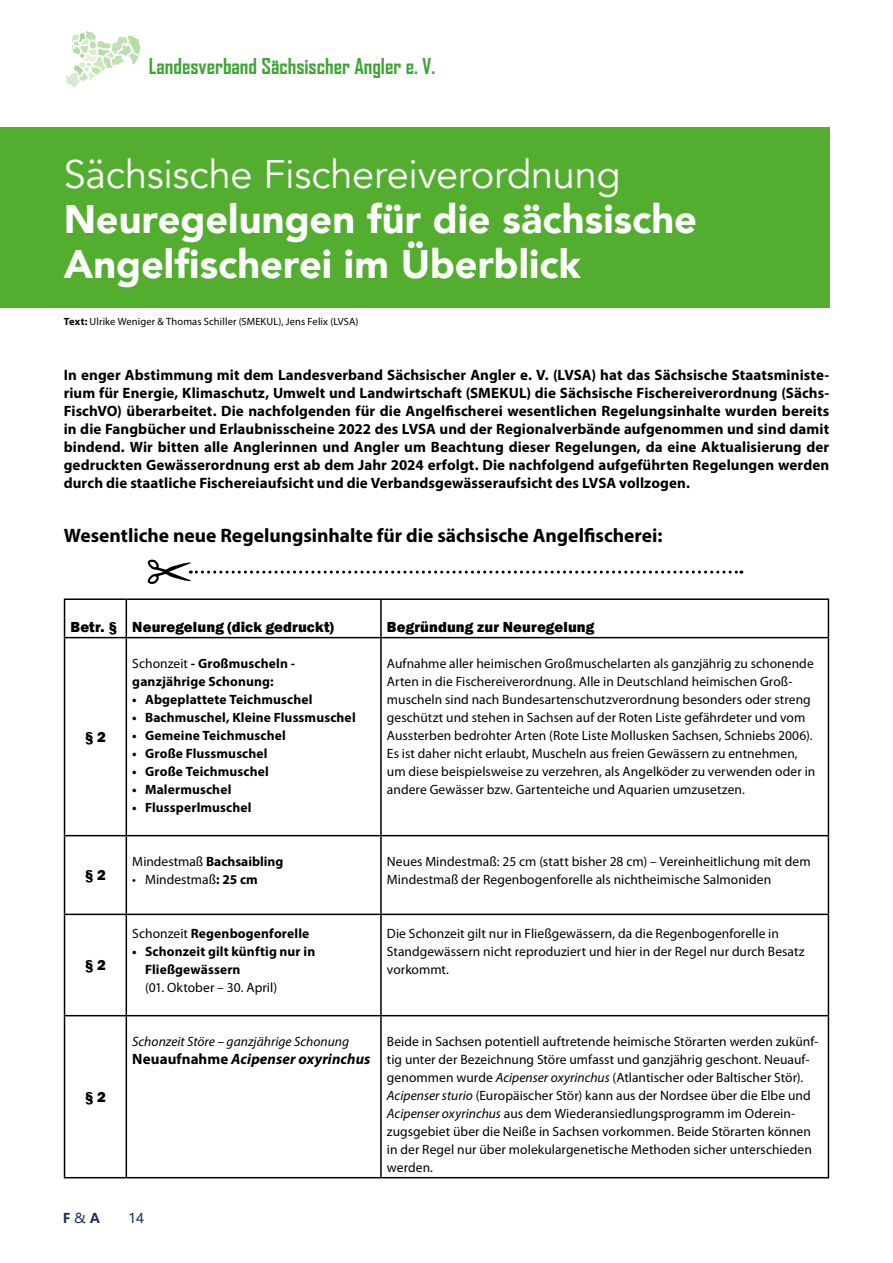
<style>
.page{position:relative;width:893px;height:1263px;background:#fff}
.page>*{position:absolute;margin:0;border:0;box-sizing:border-box;transform-origin:0 0}
.t1{font:900 39.75px/45px "Avenir LT Com";color:#fff}
.t2{font:39.75px "Avenir LT Com";letter-spacing:-.01em;color:#fff}
.t3{font:700 21px "Agency FB";color:#3da534}
.t4{font:700 19.5px "Myriad Pro";color:#000}
.t5{font:700 15px/18px "Myriad Pro";letter-spacing:.005em;color:#000;text-align:justify}
.t6{font:800 15px "Franklin Gothic";letter-spacing:.01em;color:#000}
.t7{font:italic 700 15px "Myriad Pro";letter-spacing:.01em;color:#000}
.t8{font:13.5px/18px "Myriad Pro";letter-spacing:.005em;color:#000}
.t9{font:700 13.5px/18px "Myriad Pro";letter-spacing:.01em;color:#000}
.t10{font:italic 13.5px "Myriad Pro";color:#000}
.t11{font:700 13.5px "Microsoft Ya Hei";color:#1c2e57}
.t12{font:13.5px "Microsoft Ya Hei";color:#1c2e57}
.t13{font:10.5px "Myriad Pro";letter-spacing:.01em;color:#000}
.s1{font-weight:700}
.s2{font-weight:400}
.s3{font-style:normal}
.s4{font-style:italic}
</style>
<div class="page">
<svg style="left:65px;top:31px;width:76px;height:58px"></svg>
<div style="left:0;top:128px;width:829px;height:180px;background:#53ae30"></div>
<hr style="left:64px;top:598px;width:62px;height:2px;background:#000">
<hr style="left:64px;top:600px;width:1px;height:37px;background:#000">
<hr style="left:126px;top:598px;width:255px;height:2px;background:#000">
<hr style="left:126px;top:600px;width:1px;height:37px;background:#000">
<hr style="left:381px;top:598px;width:448px;height:2px;background:#000">
<hr style="left:380px;top:600px;width:2px;height:37px;background:#000">
<hr style="left:828px;top:600px;width:1px;height:37px;background:#000">
<hr style="left:64px;top:637px;width:62px;height:1px;background:#000">
<hr style="left:64px;top:638px;width:1px;height:197px;background:#000">
<hr style="left:126px;top:637px;width:255px;height:1px;background:#000">
<hr style="left:126px;top:638px;width:1px;height:197px;background:#000">
<hr style="left:381px;top:637px;width:448px;height:1px;background:#000">
<hr style="left:380px;top:638px;width:2px;height:197px;background:#000">
<hr style="left:828px;top:638px;width:1px;height:197px;background:#000">
<hr style="left:64px;top:835px;width:62px;height:1px;background:#000">
<hr style="left:64px;top:836px;width:1px;height:77px;background:#000">
<hr style="left:126px;top:835px;width:255px;height:1px;background:#000">
<hr style="left:126px;top:836px;width:1px;height:77px;background:#000">
<hr style="left:381px;top:835px;width:448px;height:1px;background:#000">
<hr style="left:380px;top:836px;width:2px;height:77px;background:#000">
<hr style="left:828px;top:836px;width:1px;height:77px;background:#000">
<hr style="left:64px;top:913px;width:62px;height:2px;background:#000">
<hr style="left:64px;top:915px;width:1px;height:100px;background:#000">
<hr style="left:126px;top:913px;width:255px;height:2px;background:#000">
<hr style="left:126px;top:915px;width:1px;height:100px;background:#000">
<hr style="left:381px;top:913px;width:448px;height:2px;background:#000">
<hr style="left:380px;top:915px;width:2px;height:100px;background:#000">
<hr style="left:828px;top:915px;width:1px;height:100px;background:#000">
<hr style="left:64px;top:1015px;width:62px;height:1px;background:#000">
<hr style="left:64px;top:1016px;width:1px;height:161px;background:#000">
<hr style="left:126px;top:1015px;width:255px;height:1px;background:#000">
<hr style="left:126px;top:1016px;width:1px;height:161px;background:#000">
<hr style="left:381px;top:1015px;width:448px;height:1px;background:#000">
<hr style="left:380px;top:1016px;width:2px;height:161px;background:#000">
<hr style="left:828px;top:1016px;width:1px;height:161px;background:#000">
<hr style="left:64px;top:1177px;width:62px;height:1px;background:#000">
<hr style="left:126px;top:1177px;width:255px;height:1px;background:#000">
<hr style="left:381px;top:1177px;width:448px;height:1px;background:#000">
<svg style="left:147px;top:559px;width:595px;height:25px"></svg>
<h2 class="t3" style="left:149px;top:53px;width:288px">Landesverband Sächsischer Angler e. V.</h2>
<h1 class="t2" style="left:64px;top:150px;width:558px">Sächsische Fischereiverordnung</h1>
<h1 class="t1" style="left:64px;top:196px;width:635px">Neuregelungen für die sächsische<br>Angelfischerei im Überblick</h1>
<p class="t13" style="left:64px;top:316px;width:296px"><span class="s1">Text:</span> Ulrike Weniger &amp; Thomas Schiller (SMEKUL), Jens Felix (LVSA)</p>
<p class="t5" style="left:64px;top:365px;width:767px">In enger Abstimmung mit dem Landesverband Sächsischer Angler e. V. (LVSA) hat das Sächsische Staatsministe&shy;rium für Energie, Klimaschutz, Umwelt und Landwirtschaft (SMEKUL) die Sächsische Fischereiverordnung (Sächs-FischVO) überarbeitet. Die nachfolgenden für die Angelfischerei wesentlichen Regelungsinhalte wurden bereits in die Fangbücher und Erlaubnisscheine 2022 des LVSA und der Regionalverbände aufgenommen und sind damit bindend. Wir bitten alle Anglerinnen und Angler um Beachtung dieser Regelungen, da eine Aktualisierung der gedruckten Gewässerordnung erst ab dem Jahr 2024 erfolgt. Die nachfolgend aufgeführten Regelungen werden durch die staatliche Fischereiaufsicht und die Verbandsgewässeraufsicht des LVSA vollzogen.</p>
<h3 class="t4" style="left:64px;top:522px;width:600px">Wesentliche neue Regelungsinhalte für die sächsische Angelfischerei:</h3>
<p class="t6" style="left:71px;top:617px;width:265px">Betr. § Neuregelung (dick gedruckt)</p>
<p class="t6" style="left:387px;top:617px;width:209px">Begründung zur Neuregelung</p>
<p class="t6" style="left:85px;top:727px;width:23px">§ 2</p>
<p class="t9" style="left:132px;top:654px;width:164px"><span class="s2">Schonzeit</span> - Großmuscheln - ganzjährige Schonung:</p>
<p class="t9" style="left:132px;top:690px;width:182px">• Abgeplattete Teichmuschel</p>
<p class="t9" style="left:132px;top:708px;width:225px">• Bachmuschel, Kleine Flussmuschel</p>
<p class="t9" style="left:132px;top:726px;width:155px">• Gemeine Teichmuschel</p>
<p class="t9" style="left:132px;top:744px;width:137px">• Große Flussmuschel</p>
<p class="t9" style="left:132px;top:762px;width:138px">• Große Teichmuschel</p>
<p class="t9" style="left:132px;top:780px;width:101px">• Malermuschel</p>
<p class="t9" style="left:132px;top:798px;width:121px">• Flussperlmuschel</p>
<p class="t8" style="left:387px;top:654px;width:430px">Aufnahme aller heimischen Großmuschelarten als ganzjährig zu schonende Arten in die Fischereiverordnung. Alle in Deutschland heimischen Groß&shy;muscheln sind nach Bundesartenschutzverordnung besonders oder streng geschützt und stehen in Sachsen auf der Roten Liste gefährdeter und vom Aussterben bedrohter Arten (Rote Liste Mollusken Sachsen, Schniebs 2006).<br>Es ist daher nicht erlaubt, Muscheln aus freien Gewässern zu entnehmen, um diese beispielsweise zu verzehren, als Angelköder zu verwenden oder in andere Gewässer bzw. Gartenteiche und Aquarien umzusetzen.</p>
<p class="t6" style="left:85px;top:865px;width:23px">§ 2</p>
<p class="t6" style="left:85px;top:955px;width:23px">§ 2</p>
<p class="t9" style="left:132px;top:852px;width:153px"><span class="s2">Mindestmaß</span> Bachsaibling</p>
<p class="t8" style="left:132px;top:870px;width:127px">• Mindestmaß<span class="s1">: 25 cm</span></p>
<p class="t9" style="left:132px;top:924px;width:179px"><span class="s2">Schonzeit</span> Regenbogenforelle</p>
<p class="t9" style="left:145px;top:942px;width:172px;text-indent:-13px">• Schonzeit gilt künftig nur in<br>Fließgewässern</p>
<p class="t8" style="left:145px;top:978px;width:134px">(01. Oktober – 30. April)</p>
<p class="t8" style="left:387px;top:852px;width:425px">Neues Mindestmaß: 25 cm (statt bisher 28 cm) – Vereinheitlichung mit dem<br>Mindestmaß der Regenbogenforelle als nichtheimische Salmoniden</p>
<p class="t8" style="left:387px;top:924px;width:419px">Die Schonzeit gilt nur in Fließgewässern, da die Regenbogenforelle in<br>Standgewässern nicht reproduziert und hier in der Regel nur durch Besatz vorkommt.</p>
<p class="t6" style="left:85px;top:1087px;width:23px">§ 2</p>
<p class="t10" style="left:132px;top:1033px;width:218px">Schonzeit Störe – ganzjährige Schonung</p>
<p class="t7" style="left:132px;top:1049px;width:240px"><span class="s3">Neuaufnahme</span> Acipenser oxyrinchus</p>
<p class="t11" style="left:63px;top:1209px;width:39px">F <span class="s2">&amp;</span> A</p>
<p class="t12" style="left:128px;top:1209px;width:17px">14</p>
<p class="t8" style="left:387px;top:1032px;width:433px">Beide in Sachsen potentiell auftretende heimische Störarten werden zukünf&shy;tig unter der Bezeichnung Störe umfasst und ganzjährig geschont. Neuauf&shy;genommen wurde <span class="s4">Acipenser oxyrinchus</span> (Atlantischer oder Baltischer Stör).<br><span class="s4">Acipenser sturio</span> (Europäischer Stör) kann aus der Nordsee über die Elbe und <span class="s4">Acipenser oxyrinchus</span> aus dem Wiederansiedlungsprogramm im Oderein&shy;zugsgebiet über die Neiße in Sachsen vorkommen. Beide Störarten können in der Regel nur über molekulargenetische Methoden sicher unterschieden werden.</p>
</div>
